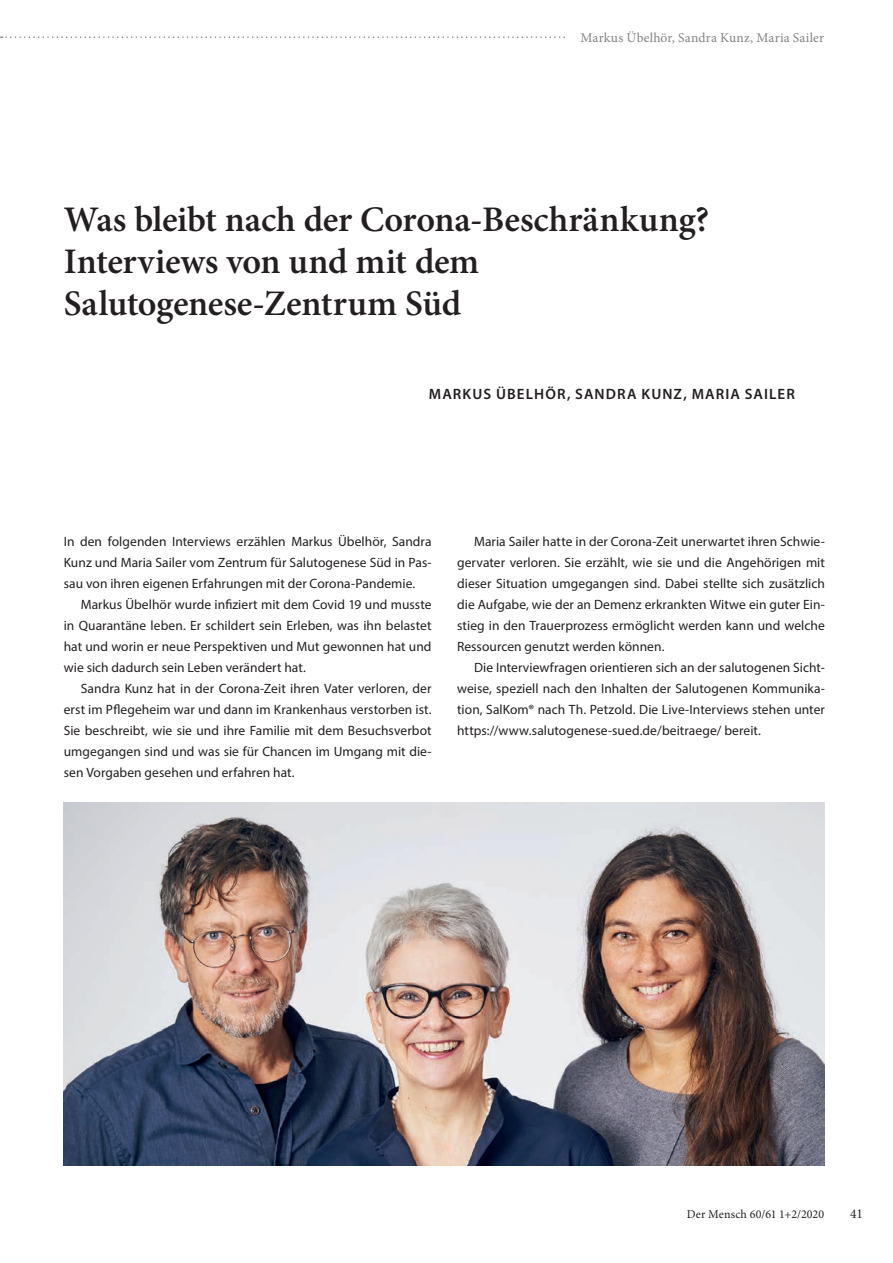
<style>
.page{position:relative;width:893px;height:1263px;background:#fff}
.page>*{position:absolute;margin:0;border:0;box-sizing:border-box;transform-origin:0 0}
.t1{font:600 36px/42px "Minion Pro";letter-spacing:-.01em;color:#231f20}
.t2{font:600 15px "Myriad Pro";letter-spacing:.075em;color:#231f20}
.t3{font:13.5px/21px "Myriad Pro";letter-spacing:.005em;color:#231f20;text-align:justify}
.t4{font:13.5px "Minion Pro";letter-spacing:.015em;color:#808285}
.t5{font:13.5px "Minion Pro";color:#231f20}
.t6{font:12px "Minion Pro";letter-spacing:.01em;color:#231f20}
</style>
<div class="page">
<img style="left:64px;top:803px;width:761px;height:362px">
<svg style="left:0;top:36px;width:565px;height:2px"></svg>
<p class="t4" style="left:580px;top:29px;width:245px">Markus Übelhör, Sandra Kunz, Maria Sailer</p>
<h1 class="t1" style="left:64px;top:198px;width:647px">Was bleibt nach der Corona-Beschränkung?<br>Interviews von und mit dem<br>Salutogenese-Zentrum Süd</h1>
<p class="t2" style="left:429px;top:384px;width:368px">MARKUS ÜBELHÖR, SANDRA KUNZ, MARIA SAILER</p>
<p class="t3" style="left:64px;top:531px;width:369px">In den folgenden Interviews erzählen Markus Übelhör, Sandra Kunz und Maria Sailer vom Zentrum für Salutogenese Süd in Pas&shy;sau von ihren eigenen Erfahrungen mit der Corona-Pandemie.</p>
<p class="t3" style="left:64px;top:594px;width:369px;text-indent:17px">Markus Übelhör wurde infiziert mit dem Covid 19 und musste in Quarantäne leben. Er schildert sein Erleben, was ihn belastet hat und worin er neue Perspektiven und Mut gewonnen hat und wie sich dadurch sein Leben verändert hat.</p>
<p class="t3" style="left:64px;top:678px;width:369px;text-indent:17px">Sandra Kunz hat in der Corona-Zeit ihren Vater verloren, der erst im Pflegeheim war und dann im Krankenhaus verstorben ist.<br>Sie beschreibt, wie sie und ihre Familie mit dem Besuchsverbot umgegangen sind und was sie für Chancen im Umgang mit die&shy;sen Vorgaben gesehen und erfahren hat.</p>
<p class="t3" style="left:457px;top:531px;width:369px;text-indent:17px">Maria Sailer hatte in der Corona-Zeit unerwartet ihren Schwie&shy;gervater verloren. Sie erzählt, wie sie und die Angehörigen mit dieser Situation umgegangen sind. Dabei stellte sich zusätzlich die Aufgabe, wie der an Demenz erkrankten Witwe ein guter Ein&shy;stieg in den Trauerprozess ermöglicht werden kann und welche Ressourcen genutzt werden können.</p>
<p class="t3" style="left:457px;top:657px;width:369px;text-indent:17px">Die Interviewfragen orientieren sich an der salutogenen Sicht&shy;weise, speziell nach den Inhalten der Salutogenen Kommunika&shy;tion, SalKom® nach Th. Petzold. Die Live-Interviews stehen unter https://www.salutogenese-sued.de/beitraege/ bereit.</p>
<p class="t6" style="left:687px;top:1206px;width:139px">Der Mensch 60/61 1+2/2020</p>
<p class="t5" style="left:850px;top:1205px;width:14px">41</p>
</div>
